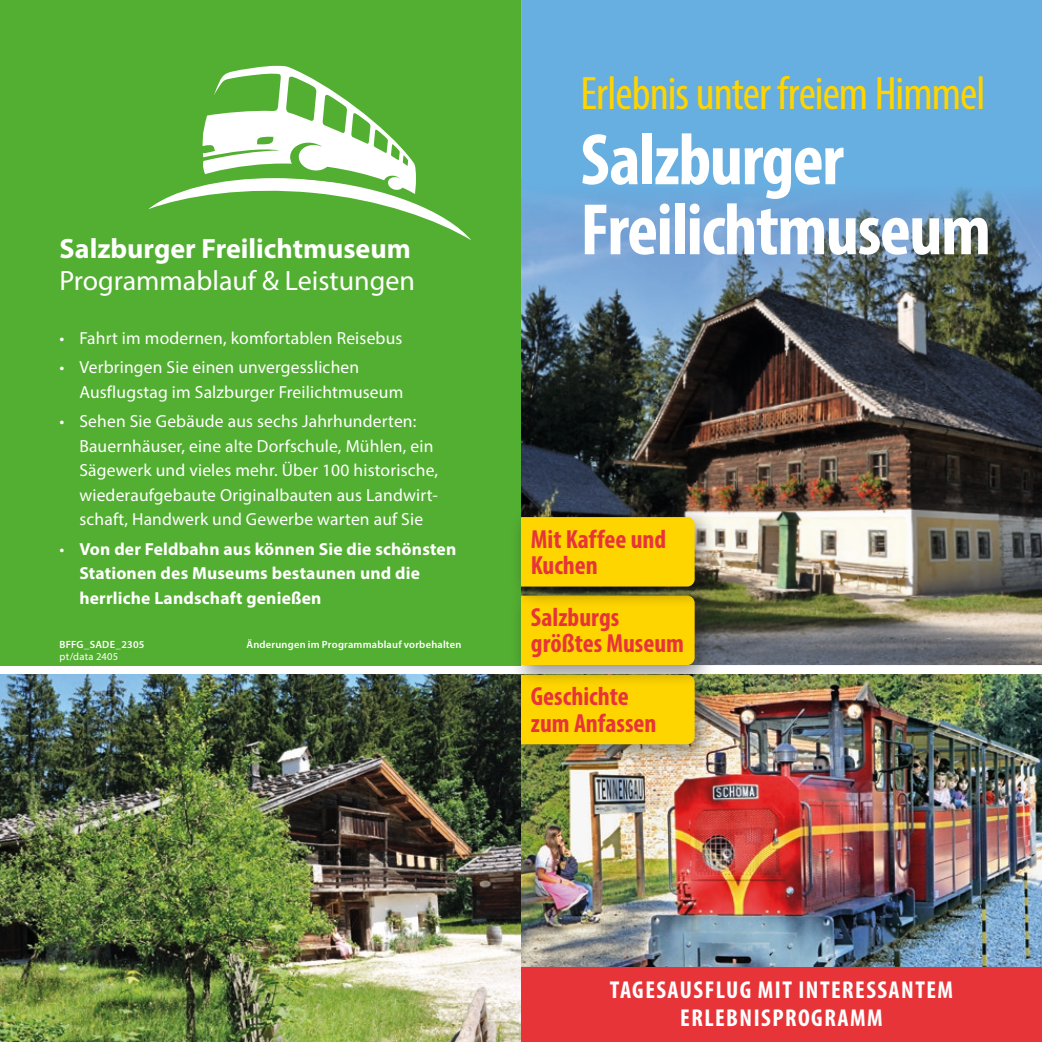
<style>
.page{position:relative;width:1042px;height:1042px;background:#fff}
.page>*{position:absolute;margin:0;border:0;box-sizing:border-box;transform-origin:0 0}
.Headline_Programm{font:700 condensed 73.5px "Myriad Pro";letter-spacing:-.02em;color:#fff}
.Subline_Programm{font:condensed 47.25px "Myriad Pro";letter-spacing:-.02em;color:#ffd500}
.Programmablauf_Headline{font:700 28px/31.5px "Myriad Pro";color:#fff}
.Button-Beschriftung{font:700 condensed 26.25px/26.2px "Myriad Pro";color:#e73439}
.Zeile__Tagesausflug{font:700 condensed 24.5px/28px "Myriad Pro";letter-spacing:.06em;color:#fff;text-align:center}
.Programmablauf{font:17.5px/24.5px "Myriad Pro";letter-spacing:.01em;color:#fff}
.Programmablauf-2{font:700 17.5px/24.5px "Myriad Pro";letter-spacing:.01em;color:#fff}
.t1{font:600 10.5px "Myriad Pro";letter-spacing:.02em;color:#fff}
.t2{font:10.5px "Myriad Pro";letter-spacing:.025em;color:#fff}
.s1{font-weight:400}
</style>
<div class="page">
<img style="left:521px;top:254px;width:521px;height:411px">
<svg style="left:521px;top:0;width:521px;height:254px;fill:#68afe1"></svg>
<img style="left:0;top:675px;width:521px;height:367px">
<img style="left:521px;top:675px;width:521px;height:292px">
<div style="left:521px;top:967px;width:521px;height:75px;background:#e73439"></div>
<div style="left:0;top:0;width:521px;height:665px;background:#53af32"></div>
<svg style="left:148px;top:66px;width:323px;height:174px"></svg>
<div style="left:509px;top:663px;width:207px;height:103px;background:#1d1d1b;opacity:.5"></div>
<div style="left:521px;top:687px;width:173px;height:57px;background:#ffd500"></div>
<div style="left:509px;top:584px;width:207px;height:103px;background:#1d1d1b;opacity:.5"></div>
<div style="left:521px;top:608px;width:173px;height:57px;background:#ffd500"></div>
<div style="left:509px;top:505px;width:207px;height:103px;background:#1d1d1b;opacity:.5"></div>
<div style="left:521px;top:517px;width:173px;height:69px;background:#ffd500"></div>
<p class="Programmablauf_Headline" style="left:60px;top:232px;width:357px">Salzburger Freilichtmuseum<br><span class="s1">Programmablauf &amp; Leistungen</span></p>
<p class="Programmablauf" style="left:60px;top:325px;width:344px">• Fahrt im modernen, komfortablen Reisebus</p>
<p class="Programmablauf" style="left:79px;top:355px;width:325px;text-indent:-20px">• Verbringen Sie einen unvergesslichen<br>Ausflugstag im Salzburger Freilichtmuseum</p>
<p class="Programmablauf" style="left:79px;top:409px;width:360px;text-indent:-20px">• Sehen Sie Gebäude aus sechs Jahrhunderten:<br>Bauernhäuser, eine alte Dorfschule, Mühlen, ein Sägewerk und vieles mehr. Über 100 historische, wiederaufgebaute Originalbauten aus Landwirt&shy;schaft, Handwerk und Gewerbe warten auf Sie</p>
<p class="Programmablauf-2" style="left:79px;top:536px;width:378px;text-indent:-20px"><span class="s1">•</span> Von der Feldbahn aus können Sie die schönsten<br>Stationen des Museums bestaunen und die herrliche Landschaft genießen</p>
<p class="Subline_Programm" style="left:580px;top:65px;width:406px">Erlebnis unter freiem Himmel</p>
<p class="Headline_Programm" style="left:580px;top:114px;width:265px">Salzburger</p>
<p class="Headline_Programm" style="left:580px;top:184px;width:412px">Freilichtmuseum</p>
<p class="Button-Beschriftung" style="left:531px;top:525px;width:137px">Mit Kaffee und<br>Kuchen</p>
<p class="Button-Beschriftung" style="left:531px;top:603px;width:90px">Salzburgs</p>
<p class="t1" style="left:60px;top:638px;width:86px">BFFG_SADE_2305</p>
<p class="t2" style="left:60px;top:649px;width:60px">pt/data 2405</p>
<p class="t1" style="left:246px;top:638px;width:216px">Änderungen im Programmablauf vorbehalten</p>
<p class="Button-Beschriftung" style="left:531px;top:630px;width:155px">größtes Museum</p>
<p class="Button-Beschriftung" style="left:531px;top:683px;width:127px">Geschichte zum Anfassen</p>
<p class="Zeile__Tagesausflug" style="left:610px;top:975px;width:345px">TAGESAUSFLUG MIT INTERESSANTEM<br>ERLEBNISPROGRAMM</p>
</div>
